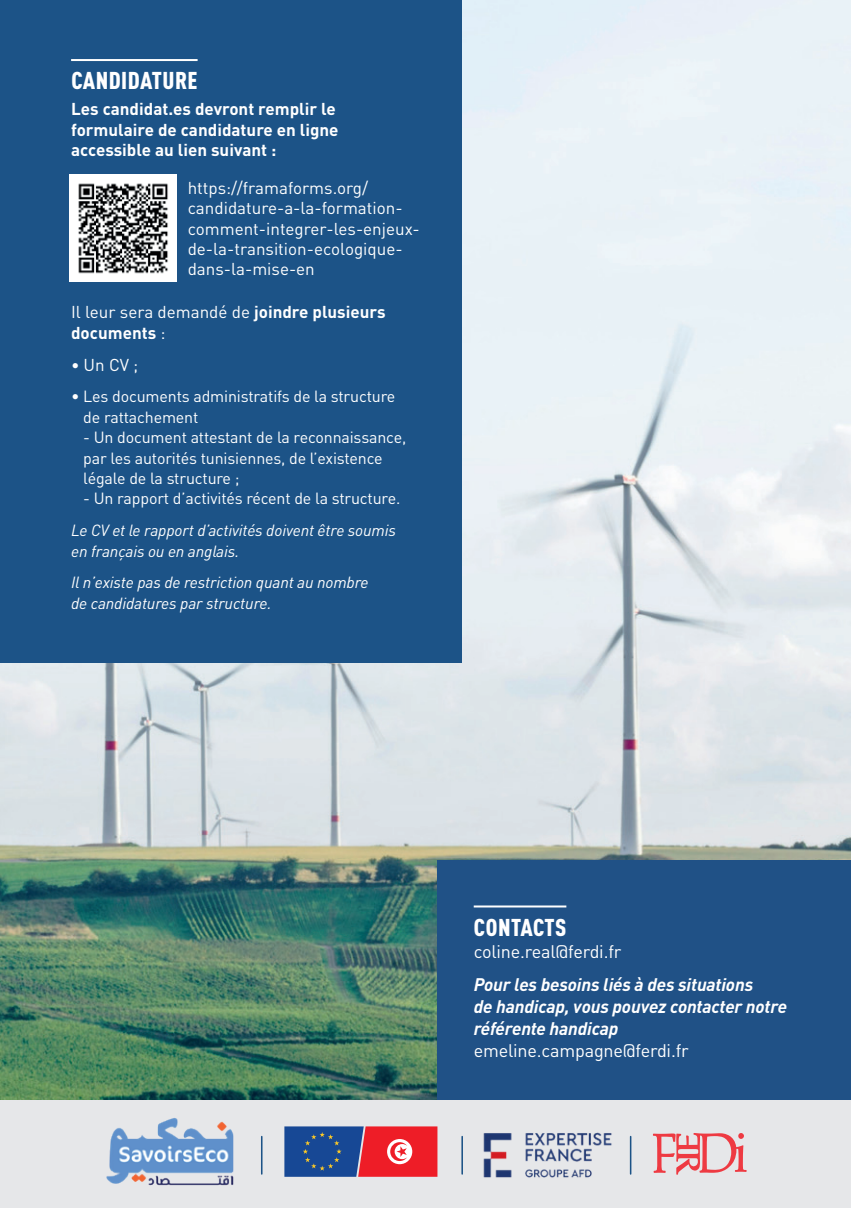
<style>
.page{position:relative;width:851px;height:1208px;background:#fff}
.page>*{position:absolute;margin:0;border:0;box-sizing:border-box;transform-origin:0 0}
.t1{font:900 condensed 24px "DIN Pro";letter-spacing:.02em;color:#fff}
.t2{font:italic 700 18px/22px "DIN Pro";letter-spacing:-.01em;color:#fff}
.t3{font:18px "DIN Pro";letter-spacing:-.01em;color:#fff}
.t4{font:700 17px/20.4px "DIN Pro";color:#fff}
.t5{font:17px/20.4px "DIN Pro";color:#fff}
.t6{font:16px/20.4px "DIN Pro";letter-spacing:-.01em;color:#fff}
.t7{font:italic 16px/20.4px "DIN Pro";letter-spacing:-.01em;color:#fff}
.s1{font-weight:400}
.s2{font-size:16px}
</style>
<div class="page">
<img style="left:0;top:0;width:850px;height:1100px">
<div style="left:437px;top:860px;width:413px;height:280px;background:#205186"></div>
<div style="left:0;top:1100px;width:850px;height:108px;background:#e6e7e9"></div>
<hr style="left:473px;top:905px;width:93px;height:2px;background:#fff">
<svg style="left:653px;top:1133px;width:93px;height:41px"></svg>
<hr style="left:461px;top:1136px;width:2px;height:38px;background:#1c5387">
<hr style="left:629px;top:1136px;width:2px;height:38px;background:#1c5387">
<div style="left:0;top:0;width:461px;height:663px;background:#1c5387"></div>
<hr style="left:71px;top:59px;width:126px;height:2px;background:#fff">
<img style="left:70px;top:174px;width:106px;height:108px">
<img style="left:106px;top:1118px;width:127px;height:67px">
<hr style="left:261px;top:1136px;width:1px;height:38px;background:#1c5387">
<svg style="left:284px;top:1126px;width:153px;height:50px;background:#884369"></svg>
<img style="left:483px;top:1132px;width:129px;height:46px">
<h1 class="t1" style="left:71px;top:62px;width:128px">CANDIDATURE</h1>
<p class="t4" style="left:71px;top:97px;width:269px">Les candidat.es devront remplir le formulaire de candidature en ligne accessible au lien suivant :</p>
<p class="t5" style="left:188px;top:176px;width:233px">https://framaforms.org/ candidature-a-la-formation&shy;comment-integrer-les-enjeux&shy;de-la-transition-ecologique&shy;dans-la-mise-en</p>
<p class="t4" style="left:71px;top:300px;width:316px"><span class="s1">Il leur sera demandé de</span> joindre plusieurs documents <span class="s1">:</span></p>
<p class="t5" style="left:71px;top:352px;width:69px"><span class="s2">•</span> Un CV ;</p>
<p class="t6" style="left:83px;top:385px;width:313px;text-indent:-12px">• Les documents administratifs de la structure de rattachement</p>
<p class="t6" style="left:83px;top:425px;width:324px">- Un document attestant de la reconnaissance, par les autorités tunisiennes, de l’existence légale de la structure ;</p>
<p class="t6" style="left:83px;top:487px;width:318px">- Un rapport d’activités récent de la structure.</p>
<p class="t7" style="left:71px;top:518px;width:326px">Le CV et le rapport d’activités doivent être soumis en français ou en anglais.</p>
<p class="t7" style="left:71px;top:571px;width:299px">Il n’existe pas de restriction quant au nombre de candidatures par structure.</p>
<h1 class="t1" style="left:474px;top:908px;width:94px">CONTACTS</h1>
<p class="t3" style="left:473px;top:937px;width:149px">coline.real@ferdi.fr</p>
<p class="t2" style="left:473px;top:971px;width:315px">Pour les besoins liés à des situations<br>de handicap, vous pouvez contacter notre référente handicap</p>
<p class="t3" style="left:473px;top:1036px;width:216px">emeline.campagne@ferdi.fr</p>
</div>
